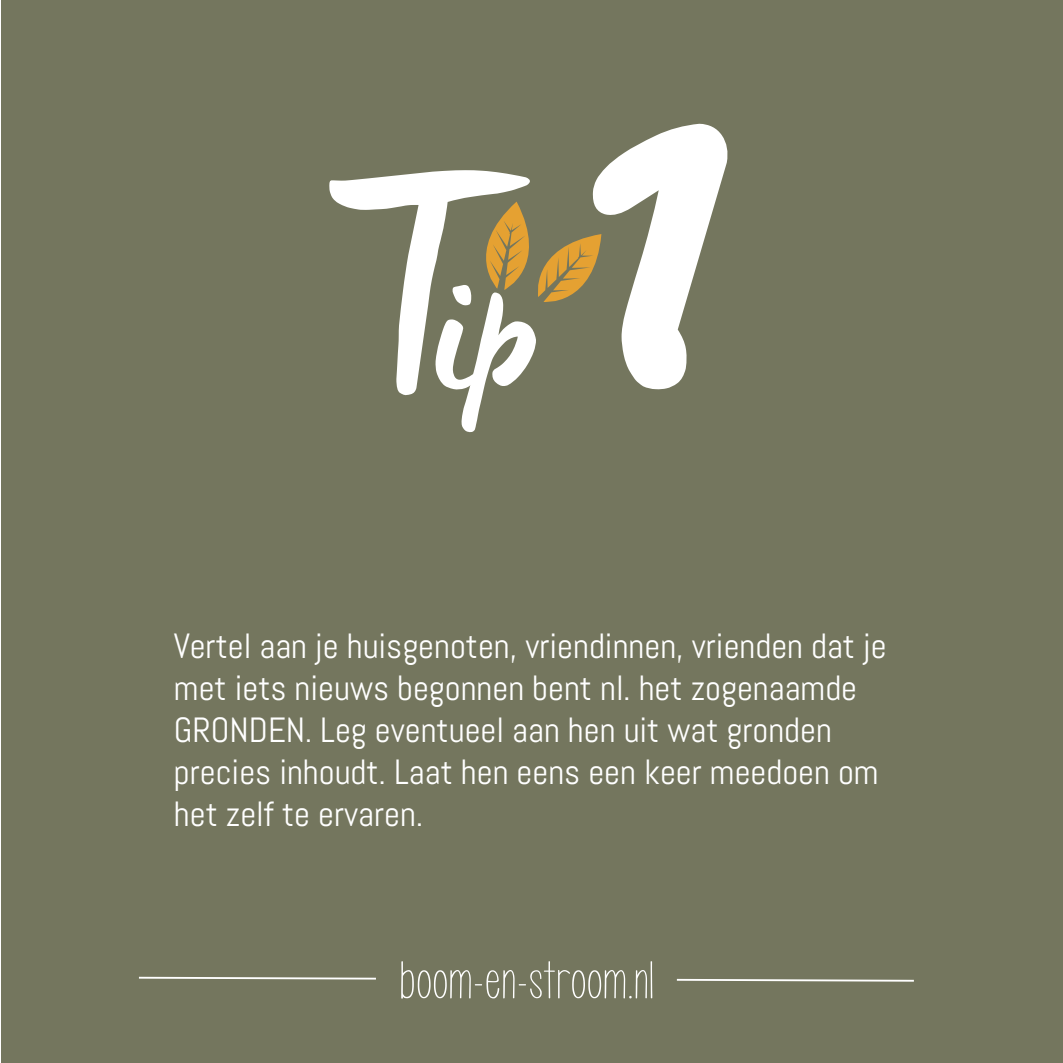
<style>
.page{position:relative;width:1063px;height:1063px;background:#fff}
.page>*{position:absolute;margin:0;border:0;box-sizing:border-box;transform-origin:0 0}
.t1{font:540px "Manus Smooth";color:#fff}
.t2{font:180px "Manus Smooth";color:#fff}
.t3{font:43.5px "KG Call Me Maybe";color:#fff;scale:1.2 1}
.t4{font:35px/42px "Abel";color:#fff}
.s1{font-size:300px}
</style>
<div class="page">
<div style="left:1px;top:0;width:1062px;height:1063px;background:#74765e"></div>
<svg style="left:486px;top:202px;width:115px;height:100px"></svg>
<svg style="left:676px;top:978px;width:238px;height:4px"></svg>
<svg style="left:139px;top:976px;width:237px;height:4px"></svg>
<h2 class="t2" style="left:329px;top:219px;width:210px"><span class="s1">T</span>ip</h2>
<h1 class="t1" style="left:584px;top:-115px;width:151px">1</h1>
<p class="t4" style="left:174px;top:625px;width:714px">Vertel aan je huisgenoten, vriendinnen, vrienden dat je met iets nieuws begonnen bent nl. het zogenaamde GRONDEN. Leg eventueel aan hen uit wat gronden precies inhoudt. Laat hen eens een keer meedoen om het zelf te ervaren.</p>
<p class="t3" style="left:399px;top:955px;width:214px">boom-en-stroom.nl</p>
</div>
